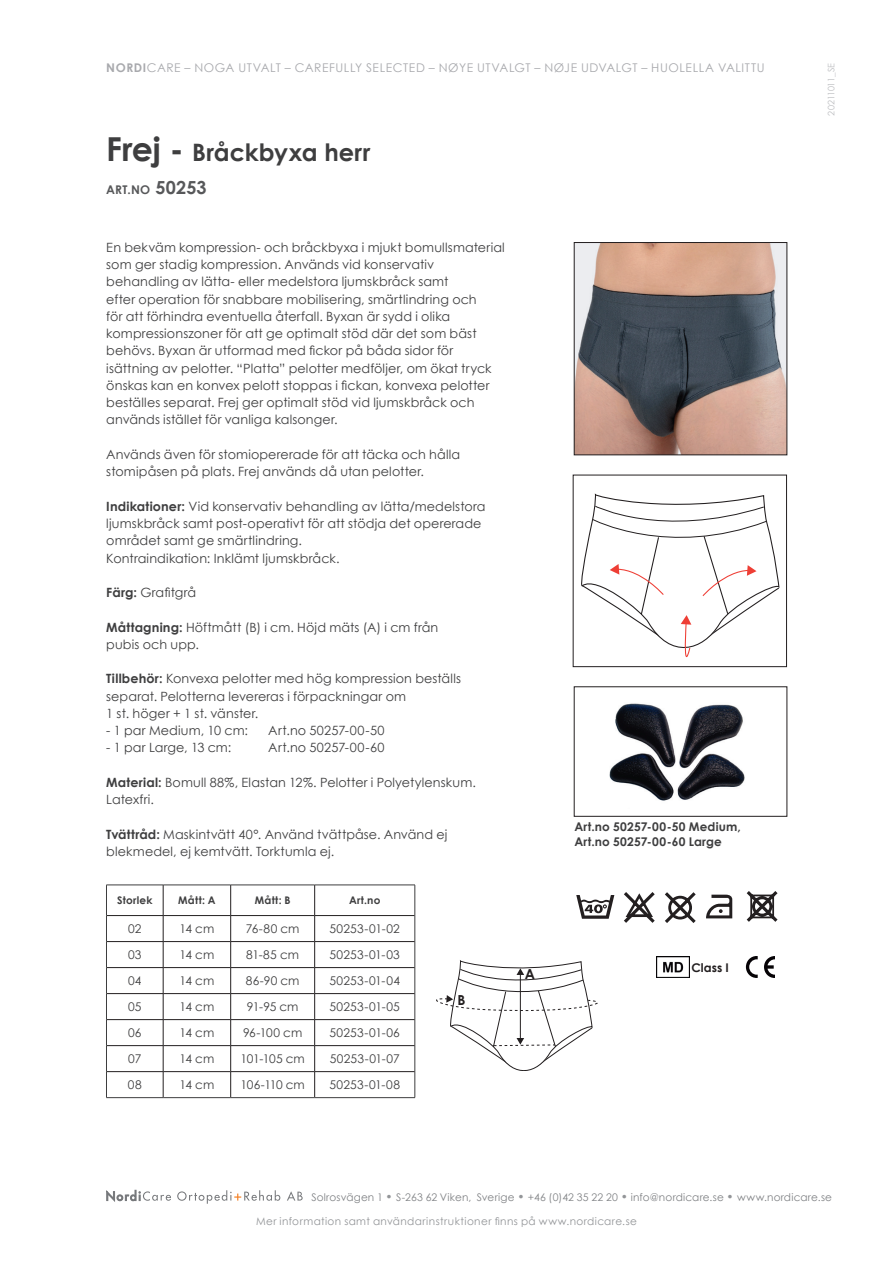
<style>
.page{position:relative;width:893px;height:1263px;background:#fff}
.page>*{position:absolute;margin:0;border:0;box-sizing:border-box;transform-origin:0 0}
.t1{font:700 24px "Century Gothic";letter-spacing:.005em;color:#3e3e3f}
.t2{font:700 13.8px "Century Gothic";color:#231f20}
.t3{font:12.75px/17.2px "Century Gothic";letter-spacing:.01em;color:#3e3e3f}
.t4{font:12px "Century Gothic";letter-spacing:.01em;color:#3e3e3f}
.t5{font:12px "Century Gothic";letter-spacing:.045em;color:#a8a9ad}
.t6{font:700 12px/14.4px "Century Gothic";letter-spacing:.015em;color:#3e3e3f}
.t7{font:700 12px "Century Gothic";color:#57585a}
.t8{font:700 12px "Century Gothic";color:#231f20}
.t9{font:10.5px "Century Gothic";letter-spacing:.02em;color:#808285}
.t10{font:10.5px "Century Gothic";letter-spacing:.04em;color:#939598}
.t11{font:700 10.5px "Century Gothic";letter-spacing:.02em;color:#3e3e3f}
.t12{font:9px "Century Gothic";letter-spacing:-.025em;color:#bcbdc0}
.s1{font-weight:700}
.s2{font-size:33px}
.s3{font-size:18px}
.s4{font-weight:700;font-size:12px;color:#939598}
</style>
<div class="page">
<img style="left:576px;top:244px;width:209px;height:209px">
<div style="left:574px;top:242px;width:213px;height:213px;border:1px solid #231f20"></div>
<svg style="left:436px;top:960px;width:162px;height:111px"></svg>
<svg style="left:576px;top:895px;width:38px;height:24px"></svg>
<svg style="left:624px;top:892px;width:31px;height:31px"></svg>
<svg style="left:665px;top:892px;width:31px;height:31px"></svg>
<svg style="left:706px;top:895px;width:26px;height:23px"></svg>
<svg style="left:747px;top:891px;width:30px;height:31px"></svg>
<img style="left:609px;top:703px;width:136px;height:98px">
<svg style="left:581px;top:493px;width:199px;height:164px"></svg>
<div style="left:573px;top:475px;width:214px;height:192px;border:1px solid #231f20"></div>
<svg style="left:764px;top:956px;width:11px;height:22px"></svg>
<svg style="left:746px;top:956px;width:12px;height:22px"></svg>
<img style="left:656px;top:956px;width:33px;height:21px">
<svg style="left:106px;top:1190px;width:65px;height:12px"></svg>
<svg style="left:177px;top:1190px;width:103px;height:14px"></svg>
<svg style="left:287px;top:1191px;width:16px;height:9px"></svg>
<svg style="left:106px;top:885px;width:310px;height:212px"></svg>
<hr style="left:106px;top:1097px;width:57px;height:1px;background:#3e3e3f">
<hr style="left:163px;top:1097px;width:68px;height:1px;background:#3e3e3f">
<hr style="left:231px;top:1097px;width:84px;height:1px;background:#3e3e3f">
<hr style="left:315px;top:1097px;width:100px;height:1px;background:#3e3e3f">
<hr style="left:107px;top:941px;width:56px;height:1px;background:#231f20">
<hr style="left:163px;top:941px;width:68px;height:1px;background:#231f20">
<hr style="left:231px;top:941px;width:84px;height:1px;background:#231f20">
<hr style="left:315px;top:941px;width:100px;height:1px;background:#231f20">
<hr style="left:107px;top:967px;width:56px;height:1px;background:#231f20">
<hr style="left:163px;top:967px;width:68px;height:1px;background:#231f20">
<hr style="left:231px;top:967px;width:84px;height:1px;background:#231f20">
<hr style="left:315px;top:967px;width:100px;height:1px;background:#231f20">
<hr style="left:107px;top:993px;width:56px;height:1px;background:#231f20">
<hr style="left:163px;top:993px;width:68px;height:1px;background:#231f20">
<hr style="left:231px;top:993px;width:84px;height:1px;background:#231f20">
<hr style="left:315px;top:993px;width:100px;height:1px;background:#231f20">
<hr style="left:107px;top:1019px;width:56px;height:1px;background:#231f20">
<hr style="left:163px;top:1019px;width:68px;height:1px;background:#231f20">
<hr style="left:231px;top:1019px;width:84px;height:1px;background:#231f20">
<hr style="left:315px;top:1019px;width:100px;height:1px;background:#231f20">
<hr style="left:107px;top:1045px;width:56px;height:1px;background:#231f20">
<hr style="left:163px;top:1045px;width:68px;height:1px;background:#231f20">
<hr style="left:231px;top:1045px;width:84px;height:1px;background:#231f20">
<hr style="left:315px;top:1045px;width:100px;height:1px;background:#231f20">
<hr style="left:107px;top:1071px;width:56px;height:1px;background:#231f20">
<hr style="left:163px;top:1071px;width:68px;height:1px;background:#231f20">
<hr style="left:231px;top:1071px;width:84px;height:1px;background:#231f20">
<hr style="left:315px;top:1071px;width:100px;height:1px;background:#231f20">
<p class="t5" style="left:106px;top:60px;width:660px"><span class="s1">NORDI</span>CARE – NOGA UTVALT – CAREFULLY SELECTED – NØYE UTVALGT – NØJE UDVALGT – HUOLELLA VALITTU</p>
<h1 class="t1" style="left:106px;top:137px;width:266px"><span class="s2">Frej -</span> Bråckbyxa herr</h1>
<p class="t7" style="left:106px;top:182px;width:102px">ART.NO <span class="s3">50253</span></p>
<p class="t3" style="left:106px;top:239px;width:400px">En bekväm kompression- och bråckbyxa i mjukt bomullsmaterial som ger stadig kompression. Används vid konservativ behandling av lätta- eller medelstora ljumskbråck samt<br>efter operation för snabbare mobilisering, smärtlindring och<br>för att förhindra eventuella återfall. Byxan är sydd i olika kompressionszoner för att ge optimalt stöd där det som bäst behövs. Byxan är utformad med fickor på båda sidor för isättning av pelotter. “Platta” pelotter medföljer, om ökat tryck önskas kan en konvex pelott stoppas i fickan, konvexa pelotter beställes separat. Frej ger optimalt stöd vid ljumskbråck och används istället för vanliga kalsonger.</p>
<p class="t3" style="left:106px;top:446px;width:355px">Används även för stomiopererade för att täcka och hålla stomipåsen på plats. Frej används då utan pelotter.</p>
<p class="t3" style="left:106px;top:497px;width:381px"><span class="s1">Indikationer:</span> Vid konservativ behandling av lätta/medelstora ljumskbråck samt post-operativt för att stödja det opererade området samt ge smärtlindring.<br>Kontraindikation: Inklämt ljumskbråck.</p>
<p class="t3" style="left:106px;top:584px;width:91px"><span class="s1">Färg:</span> Grafitgrå</p>
<p class="t3" style="left:106px;top:618px;width:334px"><span class="s1">Måttagning:</span> Höftmått (B) i cm. Höjd mäts (A) i cm från pubis och upp.</p>
<p class="t3" style="left:106px;top:670px;width:356px"><span class="s1">Tillbehör:</span> Konvexa pelotter med hög kompression beställs separat. Pelotterna levereras i förpackningar om<br>1 st. höger + 1 st. vänster.</p>
<p class="t3" style="left:106px;top:722px;width:143px">- 1 par Medium, 10 cm:</p>
<p class="t3" style="left:268px;top:722px;width:118px">Art.no 50257-00-50</p>
<p class="t3" style="left:106px;top:739px;width:126px">- 1 par Large, 13 cm:</p>
<p class="t3" style="left:268px;top:739px;width:118px">Art.no 50257-00-60</p>
<p class="t3" style="left:106px;top:773px;width:371px"><span class="s1">Material:</span> Bomull 88%, Elastan 12%. Pelotter i Polyetylenskum.<br>Latexfri.</p>
<p class="t3" style="left:106px;top:825px;width:343px"><span class="s1">Tvättråd:</span> Maskintvätt 40°. Använd tvättpåse. Använd ej blekmedel, ej kemtvätt. Torktumla ej.</p>
<p class="t11" style="left:117px;top:894px;width:37px">Storlek</p>
<p class="t11" style="left:178px;top:894px;width:39px">Mått: A</p>
<p class="t11" style="left:255px;top:894px;width:37px">Mått: B</p>
<p class="t11" style="left:349px;top:894px;width:33px">Art.no</p>
<p class="t4" style="left:128px;top:921px;width:15px">02</p>
<p class="t4" style="left:180px;top:921px;width:36px">14 cm</p>
<p class="t4" style="left:246px;top:921px;width:55px">76-80 cm</p>
<p class="t4" style="left:330px;top:921px;width:72px">50253-01-02</p>
<p class="t4" style="left:128px;top:947px;width:15px">03</p>
<p class="t4" style="left:180px;top:947px;width:36px">14 cm</p>
<p class="t4" style="left:246px;top:947px;width:54px">81-85 cm</p>
<p class="t4" style="left:330px;top:947px;width:72px">50253-01-03</p>
<p class="t4" style="left:128px;top:973px;width:15px">04</p>
<p class="t4" style="left:180px;top:973px;width:36px">14 cm</p>
<p class="t4" style="left:246px;top:973px;width:55px">86-90 cm</p>
<p class="t4" style="left:330px;top:973px;width:72px">50253-01-04</p>
<p class="t4" style="left:128px;top:999px;width:15px">05</p>
<p class="t4" style="left:180px;top:999px;width:36px">14 cm</p>
<p class="t4" style="left:247px;top:999px;width:53px">91-95 cm</p>
<p class="t4" style="left:330px;top:999px;width:72px">50253-01-05</p>
<p class="t4" style="left:128px;top:1025px;width:15px">06</p>
<p class="t4" style="left:180px;top:1025px;width:36px">14 cm</p>
<p class="t4" style="left:243px;top:1025px;width:61px">96-100 cm</p>
<p class="t4" style="left:330px;top:1025px;width:72px">50253-01-06</p>
<p class="t4" style="left:128px;top:1051px;width:15px">07</p>
<p class="t4" style="left:180px;top:1051px;width:36px">14 cm</p>
<p class="t4" style="left:241px;top:1051px;width:66px">101-105 cm</p>
<p class="t4" style="left:330px;top:1051px;width:71px">50253-01-07</p>
<p class="t4" style="left:128px;top:1077px;width:15px">08</p>
<p class="t4" style="left:180px;top:1077px;width:36px">14 cm</p>
<p class="t4" style="left:241px;top:1077px;width:66px">106-110 cm</p>
<p class="t4" style="left:329px;top:1077px;width:72px">50253-01-08</p>
<p class="t2" style="left:458px;top:991px;width:10px">B</p>
<p class="t2" style="left:525px;top:965px;width:12px">A</p>
<p class="t6" style="left:574px;top:819px;width:168px">Art.no 50257-00-50 Medium,<br>Art.no 50257-00-60 Large</p>
<p class="t8" style="left:691px;top:960px;width:39px">Class I</p>
<p class="t12" style="left:826px;top:116px;width:54px;rotate:-90deg">20211011_SE</p>
<p class="t9" style="left:311px;top:1190px;width:522px">Solrosvägen 1 <span class="s4">•</span> S-263 62 Viken, Sverige <span class="s4">•</span> +46 (0)42 35 22 20 <span class="s4">•</span> info@nordicare.se <span class="s4">•</span> www.nordicare.se</p>
<p class="t10" style="left:256px;top:1214px;width:382px">Mer information samt användarinstruktioner finns på www.nordicare.se</p>
</div>
